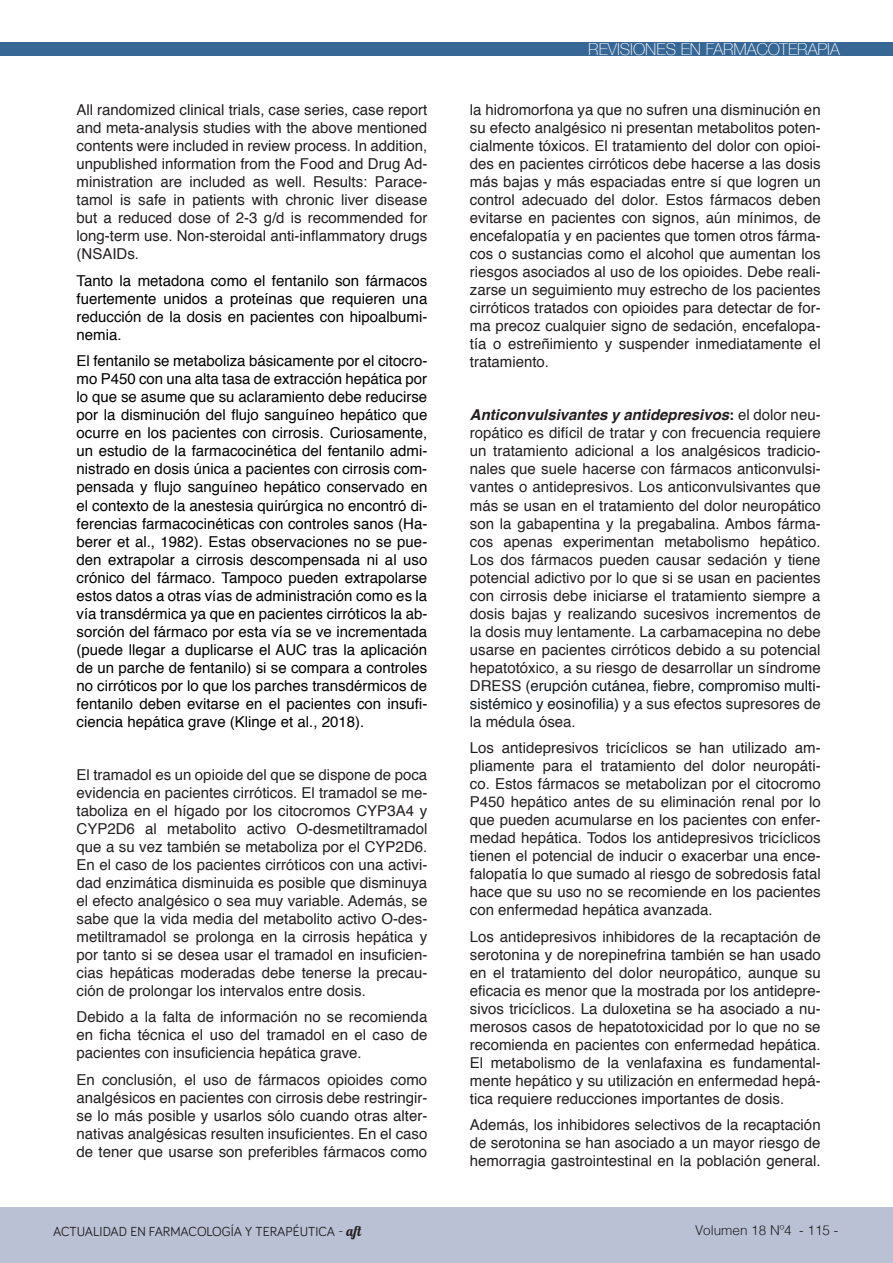
<style>
.page{position:relative;width:893px;height:1263px;background:#fff}
.page>*{position:absolute;margin:0;border:0;box-sizing:border-box;transform-origin:0 0}
.t1{font:100 16.5px "Helvetica Neue";color:#fff}
.t2{font:15px/18px "Helvetica";color:#231f20;text-align:justify}
.t3{font:15px/18px "Helvetica";color:#000001;text-align:justify}
.t4{font:13.5px "Bariol";color:#231f20}
.t5{font:300 13.5px "Helvetica";color:#231f20}
.s1{font-family:"Lobster 1.4"}
.s2{font-family:"Arial"}
.s3{font-weight:700;font-style:italic}
.s4{font-weight:700}
.s5{color:#11181e}
</style>
<div class="page">
<div style="left:0;top:1207px;width:893px;height:56px;background:#bac1d5"></div>
<div style="left:0;top:42px;width:893px;height:13px;background:#366795"></div>
<p class="t2" style="left:77px;top:102px;width:352px">All randomized clinical trials, case series, case report and meta-analysis studies with the above mentioned contents were included in review process. In addition, unpublished information from the Food and Drug Ad&shy;ministration are included as well. Results: Parace&shy;tamol is safe in patients with chronic liver disease but a reduced dose of 2-3 g/d is recommended for long-term use. Non-steroidal anti-inflammatory drugs (NSAIDs.</p>
<p class="t3" style="left:77px;top:272px;width:352px">Tanto la metadona como el fentanilo son fármacos fuertemente unidos a proteínas que requieren una reducción de la dosis en pacientes con hipoalbumi&shy;nemia.</p>
<p class="t3" style="left:77px;top:353px;width:352px">El fentanilo se metaboliza básicamente por el citocro&shy;mo P450 con una alta tasa de extracción hepática por lo que se asume que su aclaramiento debe reducirse por la disminución del flujo sanguíneo hepático que ocurre en los pacientes con cirrosis. Curiosamente, un estudio de la farmacocinética del fentanilo admi&shy;nistrado en dosis única a pacientes con cirrosis com&shy;pensada y flujo sanguíneo hepático conservado en el contexto de la anestesia quirúrgica no encontró di&shy;ferencias farmacocinéticas con controles sanos (Ha&shy;berer et al., 1982). Estas observaciones no se pue&shy;den extrapolar a cirrosis descompensada ni al uso crónico del fármaco. Tampoco pueden extrapolarse estos datos a otras vías de administración como es la vía transdérmica ya que en pacientes cirróticos la ab&shy;sorción del fármaco por esta vía se ve incrementada (puede llegar a duplicarse el AUC tras la aplicación de un parche de fentanilo) si se compara a controles no cirróticos por lo que los parches transdérmicos de fentanilo deben evitarse en el pacientes con insufi&shy;ciencia hepática grave (Klinge et al., 2018).</p>
<p class="t2" style="left:77px;top:766px;width:352px">El tramadol es un opioide del que se dispone de poca evidencia en pacientes cirróticos. El tramadol se me&shy;taboliza en el hígado por los citocromos CYP3A4 y CYP2D6 al metabolito activo O-desmetiltramadol que a su vez también se metaboliza por el CYP2D6.<br>En el caso de los pacientes cirróticos con una activi&shy;dad enzimática disminuida es posible que disminuya el efecto analgésico o sea muy variable. Además, se sabe que la vida media del metabolito activo O-des&shy;metiltramadol se prolonga en la cirrosis hepática y por tanto si se desea usar el tramadol en insuficien&shy;cias hepáticas moderadas debe tenerse la precau&shy;ción de prolongar los intervalos entre dosis.</p>
<p class="t2" style="left:77px;top:1008px;width:352px">Debido a la falta de información no se recomienda en ficha técnica el uso del tramadol en el caso de pacientes con insuficiencia hepática grave.</p>
<p class="t2" style="left:77px;top:1071px;width:352px">En conclusión, el uso de fármacos opioides como analgésicos en pacientes con cirrosis debe restringir&shy;se lo más posible y usarlos sólo cuando otras alter&shy;nativas analgésicas resulten insuficientes. En el caso de tener que usarse son preferibles fármacos como</p>
<p class="t4" style="left:53px;top:1222px;width:313px">ACTUALIDAD EN FARMACOLOGÍA Y TERAPÉUTICA - <span class="s1">aft</span></p>
<p class="t1" style="left:588px;top:37px;width:253px">REVISIONES EN FARMACOTERAPIA</p>
<p class="t2" style="left:470px;top:102px;width:352px">la hidromorfona ya que no sufren una disminución en su efecto analgésico ni presentan metabolitos poten&shy;cialmente tóxicos. El tratamiento del dolor con opioi&shy;des en pacientes cirróticos debe hacerse a las dosis m<span class="s2">ás bajas</span> y más espaciadas entre sí que logren un control adecuado del dolor. Estos fármacos deben evitarse en pacientes con signos, aún mínimos, de encefalopatía y en pacientes que tomen otros fárma&shy;cos o sustancias como el alcohol que aumentan los riesgos asociados al uso de los opioides. Debe reali&shy;zarse un seguimiento muy estrecho de los pacientes cirróticos tratados con opioides para detectar de for&shy;ma precoz cualquier signo de sedación, encefalopa&shy;tía o estreñimiento y suspender inmediatamente el tratamiento.</p>
<p class="t2" style="left:470px;top:407px;width:352px"><span class="s3">Anticonvulsivantes y antidepresivos</span><span class="s4">:</span> el dolor neu&shy;ropático es difícil de tratar y con frecuencia requiere un tratamiento adicional a los analgésicos tradicio&shy;nales que suele hacerse con fármacos anticonvulsi&shy;vantes o antidepresivos. Los anticonvulsivantes que más se usan en el tratamiento del dolor neuropático son la gabapentina y la pregabalina. Ambos fárma&shy;cos apenas experimentan metabolismo hepático.<br>Los dos fármacos pueden causar sedación y tiene potencial adictivo por lo que si se usan en pacientes con cirrosis debe iniciarse el tratamiento siempre a dosis bajas y realizando sucesivos incrementos de la dosis muy lentamente. La carbamacepina no debe usarse en pacientes cirróticos debido a su potencial hepatotóxico, a su riesgo de desarrollar un síndrome DRESS (<span class="s5">erupción cutánea, fiebre, compromiso multi&shy;sistémico y eosinofilia)</span> y a sus efectos supresores de la médula ósea.</p>
<p class="t2" style="left:470px;top:739px;width:352px">Los antidepresivos tricíclicos se han utilizado am&shy;pliamente para el tratamiento del dolor neuropáti&shy;co. Estos fármacos se metabolizan por el citocromo P450 hepático antes de su eliminación renal por lo que pueden acumularse en los pacientes con enfer&shy;medad hepática. Todos los antidepresivos tricíclicos tienen el potencial de inducir o exacerbar una ence&shy;falopatía lo que sumado al riesgo de sobredosis fatal hace que su uso no se recomiende en los pacientes con enfermedad hepática avanzada.</p>
<p class="t2" style="left:470px;top:928px;width:352px">Los antidepresivos inhibidores de la recaptación de serotonina y de norepinefrina también se han usado en el tratamiento del dolor neuropático, aunque su eficacia es menor que la mostrada por los antidepre&shy;sivos tricíclicos. La duloxetina se ha asociado a nu&shy;merosos casos de hepatotoxicidad por lo que no se recomienda en pacientes con enfermedad hepática.<br>El metabolismo de la venlafaxina es fundamental&shy;mente hepático y su utilización en enfermedad hepá&shy;tica requiere reducciones importantes de dosis.</p>
<p class="t2" style="left:470px;top:1116px;width:352px">Además, los inhibidores selectivos de la recaptación de serotonina se han asociado a un mayor riesgo de hemorragia gastrointestinal en la población general.</p>
<p class="t5" style="left:695px;top:1218px;width:145px">Volumen 18 Nº4 - 115 -</p>
</div>
